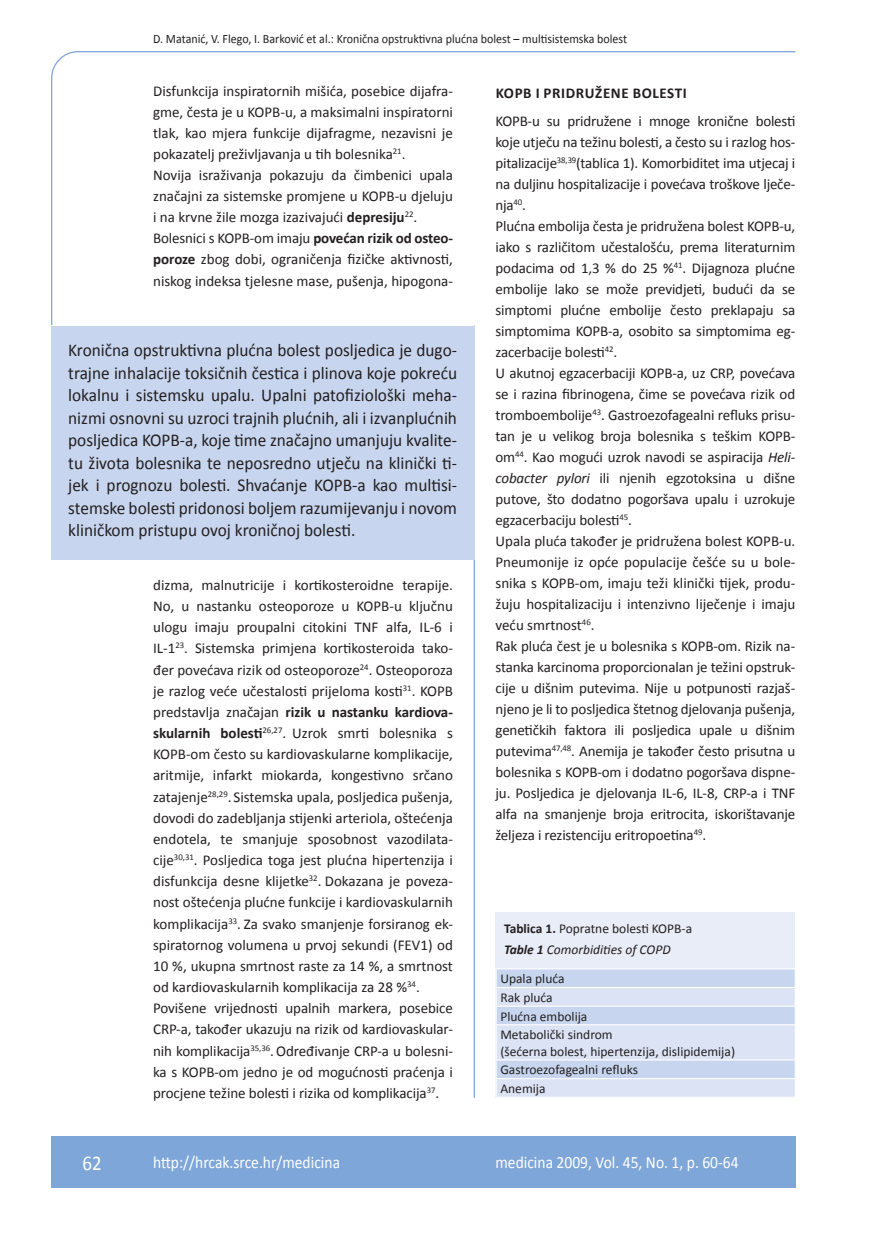
<style>
.page{position:relative;width:872px;height:1234px;background:#fff}
.page>*{position:absolute;margin:0;border:0;box-sizing:border-box;transform-origin:0 0}
.t1{font:21px "Calibri";color:#fff;scale:.9 1}
.anterfile{font:18px/22.5px "Calibri";color:#231f20;text-align:justify;scale:.96 1}
.t2{font:17.25px "Calibri";color:#fff;scale:.9 1}
.osnovni_tekst{font:15px/21px "Calibri";letter-spacing:-.01em;color:#231f20;text-align:justify}
.podnaslov{font:700 15px "Calibri";letter-spacing:.04em;color:#231f20}
.tablica{font:13.5px/16.5px "Calibri";color:#231f20}
.potpis_slika{font:13.5px "Calibri";color:#231f20}
.potpis_slika-2{font:italic 13.5px "Calibri";color:#231f20}
.glava{font:12.75px "Calibri";color:#231f20;scale:.94 1}
.s1{font-weight:700}
.s2{font-style:italic}
</style>
<div class="page">
<svg style="left:51px;top:51px;width:745px;height:274px"></svg>
<hr style="left:473px;top:325px;width:2px;height:772px;background:#7ea6d8">
<div style="left:51px;top:1135px;width:744px;height:51px;background:#7ea6d8"></div>
<div style="left:51px;top:325px;width:423px;height:234px;background:#c7d5ee"></div>
<div style="left:495px;top:912px;width:300px;height:185px;background:#e8edf8"></div>
<svg style="left:496px;top:968px;width:299px;height:128px"></svg>
<hr style="left:495px;top:1096px;width:300px;height:1px;background:#fff">
<p class="glava" style="left:153px;top:30px;width:506px">D. Matanić, V. Flego, I. Barković et al.: Kronična opstruktivna plućna bolest – multisistemska bolest</p>
<p class="osnovni_tekst" style="left:153px;top:80px;width:301px">Disfunkcija inspiratornih mišića, posebice dijafra&shy;gme, česta je u KOPB-u, a maksimalni inspiratorni tlak, kao mjera funkcije dijafragme, nezavisni je pokazatelj preživljavanja u tih bolesnika<sup>21</sup>.</p>
<p class="osnovni_tekst" style="left:153px;top:164px;width:301px">Novija israživanja pokazuju da čimbenici upala značajni za sistemske promjene u KOPB-u djeluju i na krvne žile mozga izazivajući <span class="s1">depresiju</span><sup>22</sup>.</p>
<p class="osnovni_tekst" style="left:153px;top:227px;width:301px">Bolesnici s KOPB-om imaju <span class="s1">povećan rizik od osteo&shy;poroze</span> zbog dobi, ograničenja fizičke aktivnosti, niskog indeksa tjelesne mase, pušenja, hipogona-</p>
<p class="anterfile" style="left:68px;top:338px;width:407px">Kronična opstruktivna plućna bolest posljedica je dugo&shy;trajne inhalacije toksičnih čestica i plinova koje pokreću lokalnu i sistemsku upalu. Upalni patofiziološki meha&shy;nizmi osnovni su uzroci trajnih plućnih, ali i izvanplućnih posljedica KOPB-a, koje time značajno umanjuju kvalite&shy;tu života bolesnika te neposredno utječu na klinički ti&shy;jek i prognozu bolesti. Shvaćanje KOPB-a kao multisi&shy;stemske bolesti pridonosi boljem razumijevanju i novom kliničkom pristupu ovoj kroničnoj bolesti.</p>
<p class="osnovni_tekst" style="left:153px;top:573px;width:301px">dizma, malnutricije i kortikosteroidne terapije.<br>No, u nastanku osteoporoze u KOPB-u ključnu ulogu imaju proupalni citokini TNF alfa, IL-6 i IL-1<sup>23</sup>. Sistemska primjena kortikosteroida tako&shy;đer povećava rizik od osteoporoze<sup>24</sup>. Osteoporoza je razlog veće učestalosti prijeloma kosti<sup>31</sup>. KOPB predstavlja značajan <span class="s1">rizik u nastanku kardiova&shy;skularnih bolesti</span><sup>26,27</sup>. Uzrok smrti bolesnika s KOPB-om često su kardiovaskularne komplikacije, aritmije, infarkt miokarda, kongestivno srčano zatajenje<sup>28,29</sup>. Sistemska upala, posljedica pušenja, dovodi do zadebljanja stijenki arteriola, oštećenja endotela, te smanjuje sposobnost vazodilata&shy;cije<sup>30,31</sup>. Posljedica toga jest plućna hipertenzija i disfunkcija desne klijetke<sup>32</sup>. Dokazana je poveza&shy;nost oštećenja plućne funkcije i kardiovaskularnih komplikacija<sup>33</sup>. Za svako smanjenje forsiranog ek&shy;spiratornog volumena u prvoj sekundi (FEV1) od 10 %, ukupna smrtnost raste za 14 %, a smrtnost od kardiovaskularnih komplikacija za 28 %<sup>34</sup>.</p>
<p class="osnovni_tekst" style="left:153px;top:996px;width:301px">Povišene vrijednosti upalnih markera, posebice CRP-a, također ukazuju na rizik od kardiovaskular&shy;nih komplikacija<sup>35,36</sup>. Određivanje CRP-a u bolesni&shy;ka s KOPB-om jedno je od mogućnosti praćenja i procjene težine bolesti i rizika od komplikacija<sup>37</sup>.</p>
<p class="podnaslov" style="left:496px;top:84px;width:192px">KOPB i pridružene bolesti</p>
<p class="osnovni_tekst" style="left:495px;top:110px;width:301px">KOPB-u su pridružene i mnoge kronične bolesti koje utječu na težinu bolesti, a često su i razlog hos&shy;pitalizacije<sup>38,39</sup>(tablica 1). Komorbiditet ima utjecaj i na duljinu hospitalizacije i povećava troškove lječe&shy;nja<sup>40</sup>.</p>
<p class="osnovni_tekst" style="left:495px;top:215px;width:301px">Plućna embolija česta je pridružena bolest KOPB-u, iako s različitom učestalošću, prema literaturnim podacima od 1,3 % do 25 %<sup>41</sup>. Dijagnoza plućne embolije lako se može previdjeti, budući da se simptomi plućne embolije često preklapaju sa simptomima KOPB-a, osobito sa simptomima eg&shy;zacerbacije bolesti<sup>42</sup>.</p>
<p class="osnovni_tekst" style="left:495px;top:362px;width:301px">U akutnoj egzacerbaciji KOPB-a, uz CRP, povećava se i razina fibrinogena, čime se povećava rizik od tromboembolije<sup>43</sup>. Gastroezofagealni refluks prisu&shy;tan je u velikog broja bolesnika s teškim KOPB&shy;om<sup>44</sup>. Kao mogući uzrok navodi se aspiracija <span class="s2">Heli&shy;cobacter pylori</span> ili njenih egzotoksina u dišne putove, što dodatno pogoršava upalu i uzrokuje egzacerbaciju bolesti<sup>45</sup>.</p>
<p class="osnovni_tekst" style="left:495px;top:530px;width:301px">Upala pluća također je pridružena bolest KOPB-u.<br>Pneumonije iz opće populacije češće su u bole&shy;snika s KOPB-om, imaju teži klinički tijek, produ&shy;žuju hospitalizaciju i intenzivno liječenje i imaju veću smrtnost<sup>46</sup>.</p>
<p class="osnovni_tekst" style="left:495px;top:635px;width:301px">Rak pluća čest je u bolesnika s KOPB-om. Rizik na&shy;stanka karcinoma proporcionalan je težini opstruk&shy;cije u dišnim putevima. Nije u potpunosti razjaš&shy;njeno je li to posljedica štetnog djelovanja pušenja, genetičkih faktora ili posljedica upale u dišnim putevima<sup>47,48</sup>. Anemija je također često prisutna u bolesnika s KOPB-om i dodatno pogoršava dispne&shy;ju. Posljedica je djelovanja IL-6, IL-8, CRP-a i TNF alfa na smanjenje broja eritrocita, iskorištavanje željeza i rezistenciju eritropoetina<sup>49</sup>.</p>
<p class="potpis_slika" style="left:504px;top:920px;width:190px"><span class="s1">Tablica 1.</span> Popratne bolesti KOPB-a</p>
<p class="potpis_slika-2" style="left:504px;top:940px;width:168px"><span class="s1">Table 1</span> Comorbidities of COPD</p>
<p class="tablica" style="left:500px;top:969px;width:66px">Upala pluća</p>
<p class="tablica" style="left:500px;top:988px;width:54px">Rak pluća</p>
<p class="tablica" style="left:500px;top:1006px;width:89px">Plućna embolija</p>
<p class="tablica" style="left:500px;top:1025px;width:236px">Metabolički sindrom<br>(šećerna bolest, hipertenzija, dislipidemija)</p>
<p class="tablica" style="left:500px;top:1060px;width:139px">Gastroezofagealni refluks</p>
<p class="tablica" style="left:500px;top:1079px;width:47px">Anemija</p>
<p class="t1" style="left:82px;top:1149px;width:23px">62</p>
<p class="t2" style="left:153px;top:1150px;width:209px">http://hrcak.srce.hr/medicina</p>
<p class="t2" style="left:495px;top:1151px;width:272px">medicina 2009, Vol. 45, No. 1, p. 60-64</p>
</div>
